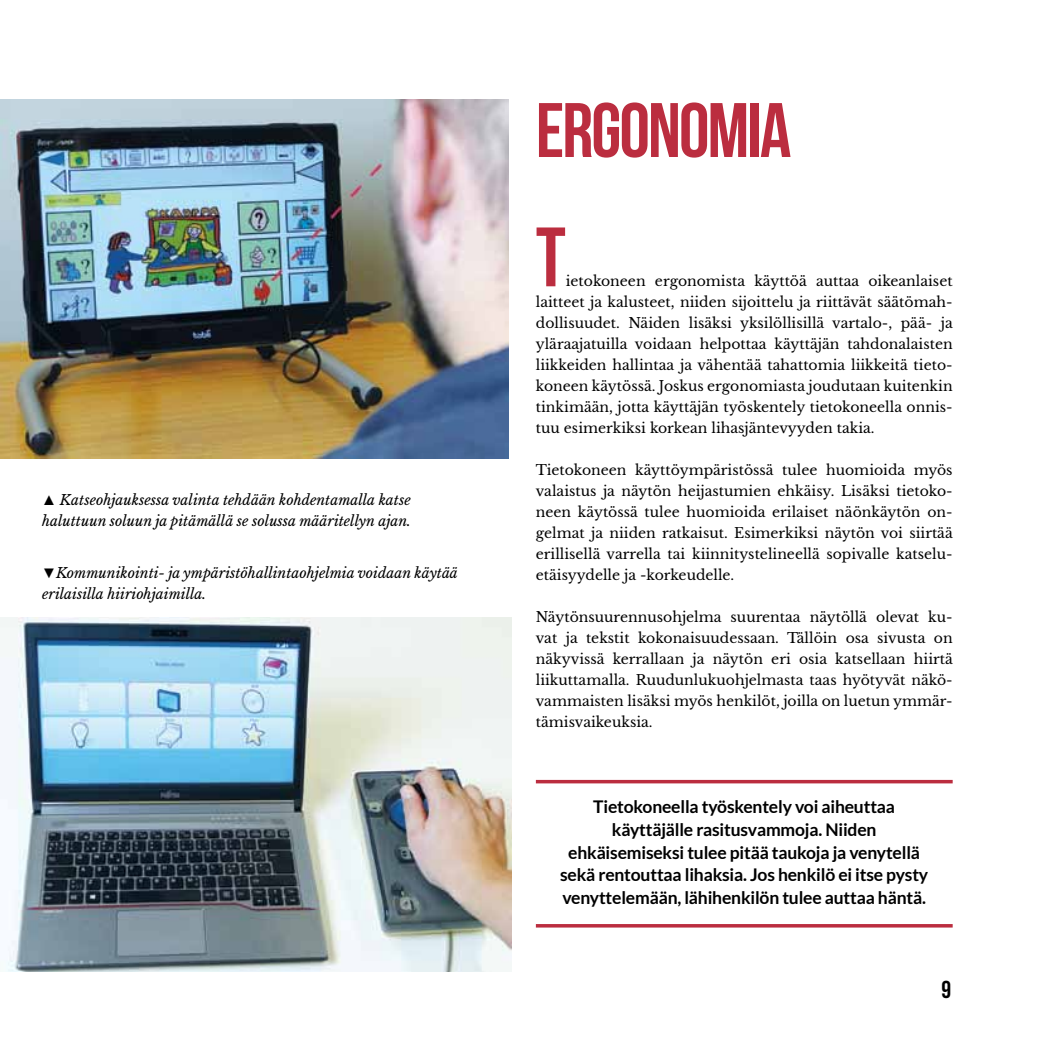
<style>
.page{position:relative;width:1042px;height:1042px;background:#fff}
.page>*{position:absolute;margin:0;border:0;box-sizing:border-box;transform-origin:0 0}
.t1{font:84px "Bebas Neue";color:#bb2d3f}
.t2{font:77px "Bebas Neue";letter-spacing:-.025em;color:#bb2d3f}
.t3{font:24.5px "Bebas Neue";color:#000}
.t4{font:700 17.5px/22.8px "Lato";letter-spacing:-.01em;color:#000;text-align:center}
.t5{font:14px/21px "Libre Baskerville";color:#000;text-align:justify}
.t6{font:italic 14px/21px "Libre Baskerville";color:#000}
.s1{font-family:"Arial";font-style:normal}
</style>
<div class="page">
<hr style="left:536px;top:780px;width:416px;height:3px;background:#bb2d3f">
<hr style="left:536px;top:924px;width:416px;height:3px;background:#bb2d3f">
<img style="left:0;top:99px;width:508px;height:359px">
<img style="left:0;top:617px;width:511px;height:354px">
<p class="t6" style="left:42px;top:489px;width:370px"><span class="s1">▲</span> Katseohjauksessa valinta tehdään kohdentamalla katse haluttuun soluun ja pitämällä se solussa määritellyn ajan.</p>
<p class="t6" style="left:42px;top:563px;width:417px"><span class="s1">▼</span>Kommunikointi- ja ympäristöhallintaohjelmia voidaan käytää erilaisilla hiiriohjaimilla.</p>
<h2 class="t2" style="left:536px;top:88px;width:257px">ERGONOMIA</h2>
<h1 class="t1" style="left:536px;top:211px;width:30px">T</h1>
<p class="t5" style="left:536px;top:271px;width:418px;text-indent:30px">ietokoneen ergonomista käyttöä auttaa oikeanlaiset laitteet ja kalusteet, niiden sijoittelu ja riittävät säätömah&shy;dollisuudet. Näiden lisäksi yksilöllisillä vartalo-, pää- ja yläraajatuilla voidaan helpottaa käyttäjän tahdonalaisten liikkeiden hallintaa ja vähentää tahattomia liikkeitä tieto&shy;koneen käytössä. Joskus ergonomiasta joudutaan kuitenkin tinkimään, jotta käyttäjän työskentely tietokoneella onnis&shy;tuu esimerkiksi korkean lihasjäntevyyden takia.</p>
<p class="t5" style="left:536px;top:460px;width:418px">Tietokoneen käyttöympäristössä tulee huomioida myös valaistus ja näytön heijastumien ehkäisy. Lisäksi tietoko&shy;neen käytössä tulee huomioida erilaiset näönkäytön on&shy;gelmat ja niiden ratkaisut. Esimerkiksi näytön voi siirtää erillisellä varrella tai kiinnitystelineellä sopivalle katselu&shy;etäisyydelle ja -korkeudelle.</p>
<p class="t5" style="left:536px;top:607px;width:418px">Näytönsuurennusohjelma suurentaa näytöllä olevat ku&shy;vat ja tekstit kokonaisuudessaan. Tällöin osa sivusta on näkyvissä kerrallaan ja näytön eri osia katsellaan hiirtä liikuttamalla. Ruudunlukuohjelmasta taas hyötyvät näkö&shy;vammaisten lisäksi myös henkilöt, joilla on luetun ymmär&shy;tämisvaikeuksia.</p>
<p class="t4" style="left:560px;top:795px;width:370px">Tietokoneella työskentely voi aiheuttaa käyttäjälle rasitusvammoja. Niiden ehkäisemiseksi tulee pitää taukoja ja venytellä sekä rentouttaa lihaksia. Jos henkilö ei itse pysty venyttelemään, lähihenkilön tulee auttaa häntä.</p>
<h3 class="t3" style="left:941px;top:976px;width:11px">9</h3>
</div>
